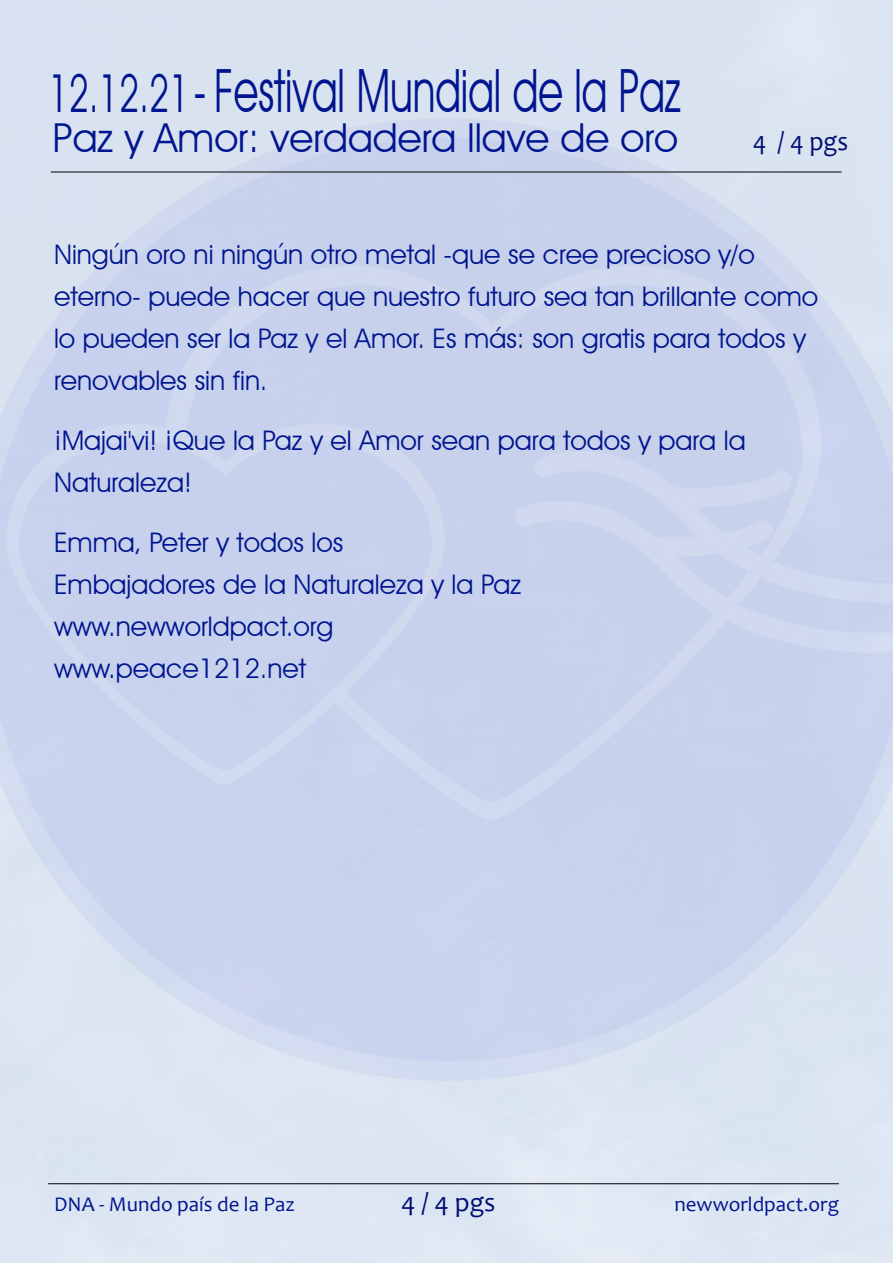
<style>
.page{position:relative;width:893px;height:1263px;background:#fff}
.page>*{position:absolute;margin:0;border:0;box-sizing:border-box;transform-origin:0 0}
.t1{font:59.7px "Avant Garde IT Cby BT";color:#00158f;scale:.68 1}
.t2{font:39.9px "Avant Garde IT Cby BT";color:#00158f}
.t3{font:27px/42px "Avant Garde IT Cby BT";color:#00158f}
.t4{font:27px "Candara";color:#000f74}
.t5{font:27px "Candara";color:#000f74;scale:.95 1}
.t6{font:21px "Candara";color:#00158f}
.s1{font-size:52.2px}
</style>
<div class="page">
<img style="left:0;top:0;width:893px;height:1263px">
<hr style="left:51px;top:172px;width:791px;height:1px;background:#000">
<hr style="left:48px;top:1183px;width:791px;height:1px;background:#000">
<h1 class="t1" style="left:49px;top:67px;width:932px"><span class="s1">12.12.21</span>- Festival Mundial de la Paz</h1>
<h2 class="t2" style="left:53px;top:121px;width:627px">Paz y Amor: verdadera llave de oro</h2>
<p class="t5" style="left:753px;top:131px;width:102px">4 / 4 pgs</p>
<p class="t3" style="left:54px;top:236px;width:766px">Ningún oro ni ningún otro metal -que se cree precioso y/o eterno- puede hacer que nuestro futuro sea tan brillante como lo pueden ser la Paz y el Amor. Es más: son gratis para todos y renovables sin fin.</p>
<p class="t3" style="left:54px;top:422px;width:693px">¡Majai'vi! ¡Que la Paz y el Amor sean para todos y para la<br>Naturaleza!</p>
<p class="t3" style="left:54px;top:524px;width:469px">Emma, Peter y todos los<br>Embajadores de la Naturaleza y la Paz www.newworldpact.org www.peace1212.net</p>
<p class="t4" style="left:401px;top:1191px;width:96px">4 / 4 pgs</p>
<p class="t6" style="left:54px;top:1196px;width:243px">DNA - Mundo país de la Paz</p>
<p class="t6" style="left:674px;top:1196px;width:166px">newworldpact.org</p>
</div>
